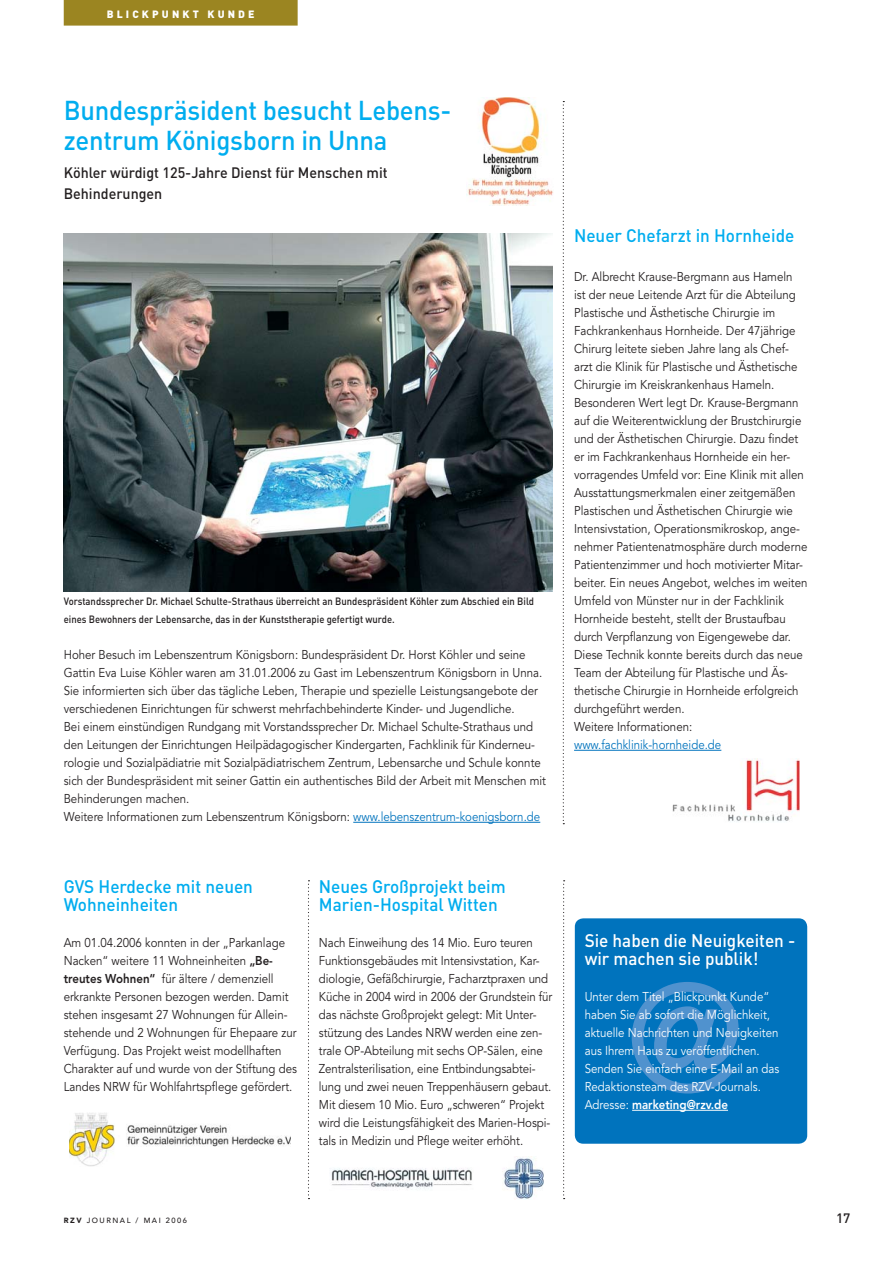
<style>
.page{position:relative;width:893px;height:1263px;background:#fff}
.page>*{position:absolute;margin:0;border:0;box-sizing:border-box;transform-origin:0 0}
.t1{font:500 150px "Avenir";color:#5092ce}
.t2{font:500 27px/30px "DIN";letter-spacing:-.01em;color:#00adef;scale:.95 1}
.t3{font:500 18px/18px "DIN";color:#00adef;scale:.95 1}
.t4{font:500 18px/18px "DIN";color:#fff;scale:.95 1}
.t5{font:500 15px/21px "DIN";color:#231f20;scale:.95 1}
.t6{font:500 13.5px "DIN";color:#231f20}
.t7{font:12.75px/18px "Avenir";color:#231f20;scale:.9 1}
.t8{font:12.75px/18px "Avenir";color:#fff;scale:.9 1}
.t9{font:12.75px "Avenir";color:#0073bd;scale:.9 1}
.t10{font:500 10.5px/18px "DIN";color:#231f20;scale:.9 1}
.t11{font:900 10.5px "DIN";letter-spacing:.3em;color:#fff}
.t12{font:500 7.5px "Avenir";letter-spacing:.2em;color:#231f20}
.s1{color:#0073bd}
.s2{font-weight:800}
.s3{font-weight:900}
</style>
<div class="page">
<div style="left:575px;top:918px;width:232px;height:226px;background:#0073bd;border-radius:9px"></div>
<img style="left:64px;top:234px;width:489px;height:357px">
<hr style="left:632px;top:1110px;width:96px;height:1px;background:#fff">
<hr style="left:574px;top:750px;width:147px;height:1px;background:#0073bd">
<hr style="left:353px;top:822px;width:187px;height:1px;background:#0073bd">
<svg style="left:563px;top:101px;width:1px;height:723px"></svg>
<svg style="left:308px;top:880px;width:1px;height:319px"></svg>
<svg style="left:563px;top:880px;width:2px;height:319px"></svg>
<img style="left:331px;top:1156px;width:213px;height:44px">
<img style="left:69px;top:1113px;width:222px;height:53px">
<img style="left:672px;top:759px;width:127px;height:63px">
<div style="left:64px;top:0;width:234px;height:26px;background:#9b8521"></div>
<img style="left:466px;top:98px;width:88px;height:107px">
<p class="t11" style="left:107px;top:10px;width:149px">BLICKPUNKT KUNDE</p>
<h2 class="t2" style="left:64px;top:99px;width:409px">Bundespräsident besucht Lebens&shy;zentrum Königsborn in Unna</h2>
<p class="t5" style="left:64px;top:163px;width:342px">Köhler würdigt 125-Jahre Dienst für Menschen mit<br>Behinderungen</p>
<p class="t10" style="left:64px;top:593px;width:524px">Vorstandssprecher Dr. Michael Schulte-Strathaus überreicht an Bundespräsident Köhler zum Abschied ein Bild eines Bewohners der Lebensarche, das in der Kunststherapie gefertigt wurde.</p>
<p class="t7" style="left:64px;top:647px;width:537px">Hoher Besuch im Lebenszentrum Königsborn: Bundespräsident Dr. Horst Köhler und seine Gattin Eva Luise Köhler waren am 31.01.2006 zu Gast im Lebenszentrum Königsborn in Unna.<br>Sie informierten sich über das tägliche Leben, Therapie und spezielle Leistungsangebote der verschiedenen Einrichtungen für schwerst mehrfachbehinderte Kinder- und Jugendliche.<br>Bei einem einstündigen Rundgang mit Vorstandssprecher Dr. Michael Schulte-Strathaus und den Leitungen der Einrichtungen Heilpädagogischer Kindergarten, Fachklinik für Kinderneu&shy;rologie und Sozialpädiatrie mit Sozialpädiatrischem Zentrum, Lebensarche und Schule konnte sich der Bundespräsident mit seiner Gattin ein authentisches Bild der Arbeit mit Menschen mit Behinderungen machen.<br>Weitere Informationen zum Lebenszentrum Königsborn: <span class="s1">www.lebenszentrum-koenigsborn.de</span></p>
<h3 class="t3" style="left:574px;top:229px;width:233px">Neuer Chefarzt in Hornheide</h3>
<p class="t7" style="left:574px;top:269px;width:261px">Dr. Albrecht Krause-Bergmann aus Hameln<br>ist der neue Leitende Arzt für die Abteilung Plastische und Ästhetische Chirurgie im Fachkrankenhaus Hornheide. Der 47jährige Chirurg leitete sieben Jahre lang als Chef&shy;arzt die Klinik für Plastische und Ästhetische Chirurgie im Kreiskrankenhaus Hameln.<br>Besonderen Wert legt Dr. Krause-Bergmann auf die Weiterentwicklung der Brustchirurgie und der Ästhetischen Chirurgie. Dazu findet er im Fachkrankenhaus Hornheide ein her&shy;vorragendes Umfeld vor: Eine Klinik mit allen Ausstattungsmerkmalen einer zeitgemäßen Plastischen und Ästhetischen Chirurgie wie Intensivstation, Operationsmikroskop, ange&shy;nehmer Patientenatmosphäre durch moderne Patientenzimmer und hoch motivierter Mitar&shy;beiter. Ein neues Angebot, welches im weiten Umfeld von Münster nur in der Fachklinik Hornheide besteht, stellt der Brustaufbau durch Verpflanzung von Eigengewebe dar.<br>Diese Technik konnte bereits durch das neue Team der Abteilung für Plastische und Äs&shy;thetische Chirurgie in Hornheide erfolgreich durchgeführt werden.<br>Weitere Informationen:</p>
<p class="t9" style="left:574px;top:739px;width:165px">www.fachklinik-hornheide.de</p>
<h3 class="t3" style="left:64px;top:880px;width:201px">GVS Herdecke mit neuen<br>Wohneinheiten</h3>
<p class="t7" style="left:64px;top:935px;width:261px">Am 01.04.2006 konnten in der „Parkanlage Nacken“ weitere 11 Wohneinheiten <span class="s2">„Be&shy;treutes Wohnen“</span> für ältere / demenziell erkrankte Personen bezogen werden. Damit stehen insgesamt 27 Wohnungen für Allein&shy;stehende und 2 Wohnungen für Ehepaare zur Verfügung. Das Projekt weist modellhaften Charakter auf und wurde von der Stiftung des Landes NRW für Wohlfahrtspflege gefördert.</p>
<h3 class="t3" style="left:319px;top:880px;width:198px">Neues Großprojekt beim<br>Marien-Hospital Witten</h3>
<p class="t7" style="left:319px;top:935px;width:261px">Nach Einweihung des 14 Mio. Euro teuren Funktionsgebäudes mit Intensivstation, Kar&shy;diologie, Gefäßchirurgie, Facharztpraxen und Küche in 2004 wird in 2006 der Grundstein für das nächste Großprojekt gelegt: Mit Unter&shy;stützung des Landes NRW werden eine zen&shy;trale OP-Abteilung mit sechs OP-Sälen, eine Zentralsterilisation, eine Entbindungsabtei&shy;lung und zwei neuen Treppenhäusern gebaut.<br>Mit diesem 10 Mio. Euro „schweren“ Projekt wird die Leistungsfähigkeit des Marien-Hospi&shy;tals in Medizin und Pflege weiter erhöht.</p>
<h3 class="t4" style="left:585px;top:934px;width:223px">Sie haben die Neuigkeiten - wir machen sie publik!</h3>
<p class="t8" style="left:585px;top:989px;width:218px">Unter dem Titel „Blickpunkt Kunde“ haben Sie ab sofort die Möglichkeit, aktuelle Nachrichten und Neuigkeiten aus Ihrem Haus zu veröffentlichen.<br>Senden Sie einfach eine E-Mail an das Redaktionsteam des RZV-Journals.<br>Adresse: <span class="s2">marketing@rzv.de</span></p>
<h1 class="t1" style="left:625px;top:977px;width:121px">@</h1>
<p class="t12" style="left:64px;top:1217px;width:125px"><span class="s3">RZV</span> JOURNAL / MAI 2006</p>
<p class="t6" style="left:836px;top:1213px;width:16px">17</p>
</div>
